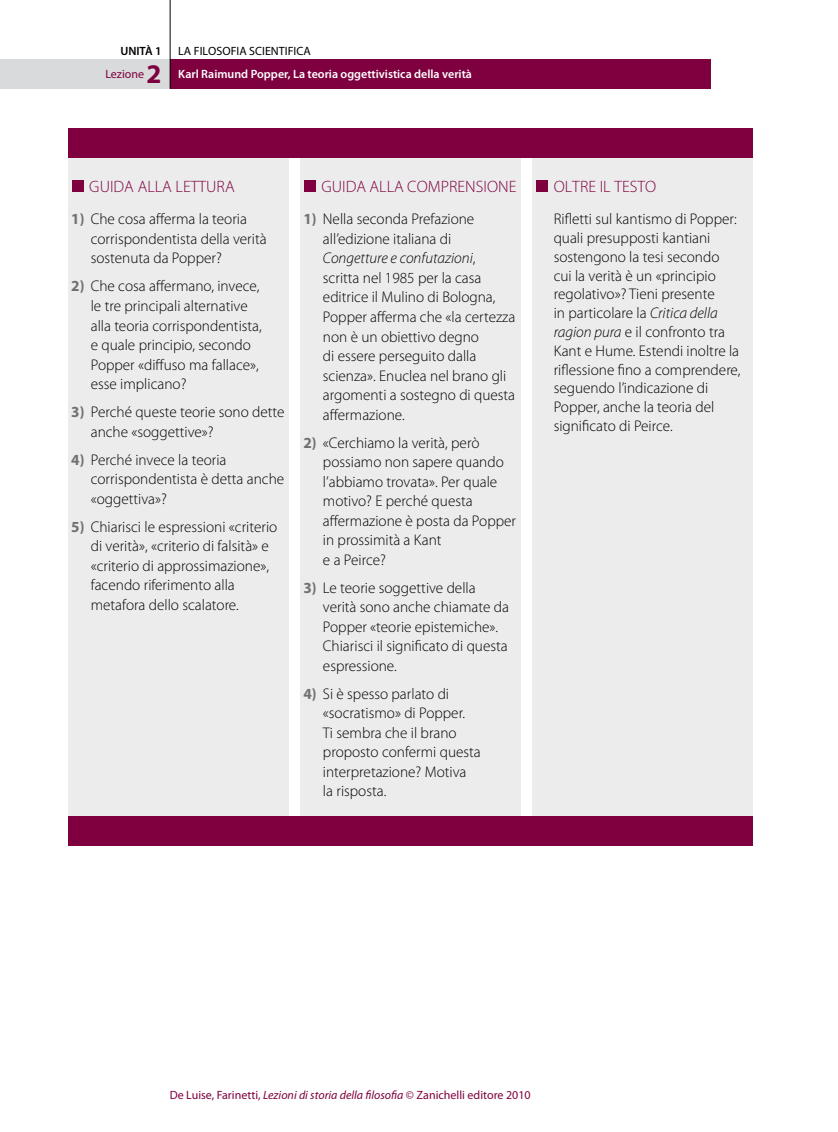
<style>
.page{position:relative;width:838px;height:1132px;background:#fff}
.page>*{position:absolute;margin:0;border:0;box-sizing:border-box;transform-origin:0 0}
.t1{font:700 27px "Myriad Pro";color:#7e003f}
.t2{font:16.5px "Myriad MM";letter-spacing:.005em;color:#7e003f}
.t3{font:300 15.45px/19.5px "Myriad Pro";color:#000}
.t4{font:12px "Myriad Pro";color:#7e003f}
.t5{font:600 12px "Myriad Pro";color:#fff}
.t6{font:12px "Myriad Pro";color:#000}
.t7{font:600 12px "Myriad Pro";color:#000}
.s1{font-weight:700;color:#707173}
.s2{font-style:italic}
</style>
<div class="page">
<div style="left:170px;top:59px;width:540px;height:30px;background:#7e003f"></div>
<div style="left:0;top:59px;width:170px;height:30px;background:#d9dadb"></div>
<hr style="left:170px;top:0;width:1px;height:89px;background:#000">
<div style="left:68px;top:157px;width:220px;height:662px;background:#ececed"></div>
<div style="left:300px;top:157px;width:220px;height:662px;background:#ececed"></div>
<div style="left:532px;top:157px;width:221px;height:662px;background:#ececed"></div>
<div style="left:68px;top:128px;width:685px;height:29px;background:#7e003f"></div>
<div style="left:72px;top:180px;width:12px;height:12px;background:#7e003f"></div>
<div style="left:304px;top:180px;width:12px;height:12px;background:#7e003f"></div>
<div style="left:536px;top:180px;width:11px;height:12px;background:#7e003f"></div>
<div style="left:68px;top:816px;width:685px;height:29px;background:#7e003f"></div>
<p class="t7" style="left:120px;top:43px;width:43px">UNITÀ 1</p>
<p class="t4" style="left:105px;top:67px;width:40px">Lezione</p>
<h1 class="t1" style="left:147px;top:56px;width:16px">2</h1>
<p class="t6" style="left:178px;top:43px;width:78px">la filosofia scientifica</p>
<p class="t5" style="left:178px;top:66px;width:295px">Karl Raimund Popper, La teoria oggettivistica della verità</p>
<p class="t2" style="left:89px;top:178px;width:147px">GUIDA ALLA LETTURA</p>
<p class="t3" style="left:91px;top:209px;width:177px;text-indent:-20px"><span class="s1">1)</span> Che cosa afferma la teoria corrispondentista della verità sostenuta da Popper?</p>
<p class="t3" style="left:91px;top:276px;width:173px;text-indent:-20px"><span class="s1">2)</span> Che cosa affermano, invece, le tre principali alternative alla teoria corrispondentista, e quale principio, secondo<br>Popper «diffuso ma fallace», esse implicano?</p>
<p class="t3" style="left:91px;top:402px;width:195px;text-indent:-20px"><span class="s1">3)</span> Perché queste teorie sono dette anche «soggettive»?</p>
<p class="t3" style="left:91px;top:449px;width:195px;text-indent:-20px"><span class="s1">4)</span> Perché invece la teoria corrispondentista è detta anche «oggettiva»?</p>
<p class="t3" style="left:91px;top:516px;width:188px;text-indent:-20px"><span class="s1">5)</span> Chiarisci le espressioni «criterio di verità», «criterio di falsità» e «criterio di approssimazione», facendo riferimento alla metafora dello scalatore.</p>
<p class="t2" style="left:321px;top:178px;width:196px">GUIDA ALLA COMPRENSIONE</p>
<p class="t2" style="left:553px;top:178px;width:104px">OLTRE IL TESTO</p>
<p class="t3" style="left:553px;top:210px;width:188px;line-height:18.8px">Rifletti sul kantismo di Popper: quali presupposti kantiani sostengono la tesi secondo cui la verità è un «principio regolativo»? Tieni presente<br>in particolare la <span class="s2">Critica della ragion pura</span> e il confronto tra<br>Kant e Hume. Estendi inoltre la riflessione fino a comprendere, seguendo l’indicazione di<br>Popper, anche la teoria del significato di Peirce.</p>
<p class="t3" style="left:323px;top:209px;width:194px;text-indent:-20px"><span class="s1">1)</span> Nella seconda Prefazione all’edizione italiana di<br><span class="s2">Congetture e confutazioni</span>, scritta nel 1985 per la casa editrice il Mulino di Bologna,<br>Popper afferma che «la certezza non è un obiettivo degno<br>di essere perseguito dalla scienza». Enuclea nel brano gli argomenti a sostegno di questa affermazione.</p>
<p class="t3" style="left:323px;top:432px;width:195px;text-indent:-20px"><span class="s1">2)</span> «Cerchiamo la verità, però possiamo non sapere quando l’abbiamo trovata». Per quale motivo? E perché questa affermazione è posta da Popper in prossimità a Kant<br>e a Peirce?</p>
<p class="t3" style="left:323px;top:577px;width:187px;text-indent:-20px"><span class="s1">3)</span> Le teorie soggettive della verità sono anche chiamate da<br>Popper «teorie epistemiche».<br>Chiarisci il significato di questa espressione.</p>
<p class="t3" style="left:323px;top:683px;width:159px;text-indent:-20px"><span class="s1">4)</span> Si è spesso parlato di «socratismo» di Popper.<br>Ti sembra che il brano proposto confermi questa interpretazione? Motiva<br>la risposta.</p>
<p class="t4" style="left:170px;top:1087px;width:362px">De Luise, Farinetti, <span class="s2">Lezioni di storia della filosofia</span> © Zanichelli editore 2010</p>
</div>
